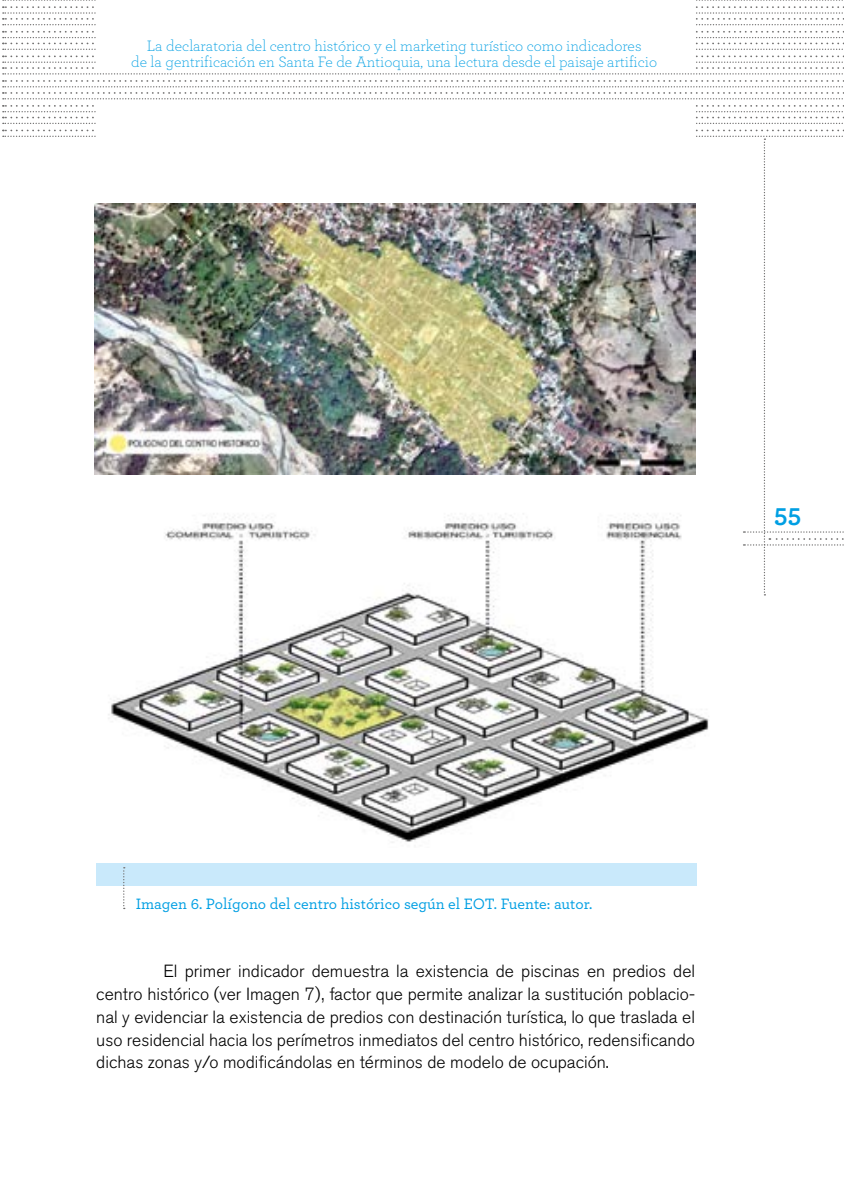
<style>
.page{position:relative;width:844px;height:1191px;background:#fff}
.page>*{position:absolute;margin:0;border:0;box-sizing:border-box;transform-origin:0 0}
.t1{font:700 26.25px "Archer Pro";color:#009fe3}
.t2{font:300 17.5px/22.8px "Akzidenz Grotesk BQ";color:#000;text-align:justify}
.t3{font:300 15.75px/15.8px "Archer Pro";color:#009fe3;text-align:center}
.t4{font:500 15.75px "Archer Pro";color:#009fe3}
</style>
<div class="page">
<svg style="left:3px;top:0;width:841px;height:25px"></svg>
<svg style="left:3px;top:105px;width:841px;height:19px"></svg>
<svg style="left:3px;top:31px;width:841px;height:68px"></svg>
<svg style="left:3px;top:130px;width:841px;height:465px"></svg>
<div style="left:96px;top:103px;width:598px;height:63px;background:#fff"></div>
<div style="left:96px;top:0;width:598px;height:70px;background:#fff"></div>
<img style="left:96px;top:501px;width:621px;height:342px">
<div style="left:96px;top:863px;width:600px;height:23px;background:#c9e9fb"></div>
<svg style="left:123px;top:867px;width:2px;height:42px"></svg>
<img style="left:94px;top:203px;width:600px;height:271px">
<p class="t3" style="left:131px;top:38px;width:527px">La declaratoria del centro histórico y el marketing turístico como indicadores<br>de la gentrificación en Santa Fe de Antioquia, una lectura desde el paisaje artificio</p>
<h1 class="t1" style="left:774px;top:492px;width:29px">55</h1>
<p class="t4" style="left:136px;top:892px;width:458px">Imagen 6. Polígono del centro histórico según el EOT. Fuente: autor.</p>
<p class="t2" style="left:96px;top:960px;width:600px;text-indent:67px">El primer indicador demuestra la existencia de piscinas en predios del centro histórico (ver Imagen 7), factor que permite analizar la sustitución poblacio&shy;nal y evidenciar la existencia de predios con destinación turística, lo que traslada el uso residencial hacia los perímetros inmediatos del centro histórico, redensificando dichas zonas y/o modificándolas en términos de modelo de ocupación.</p>
</div>
